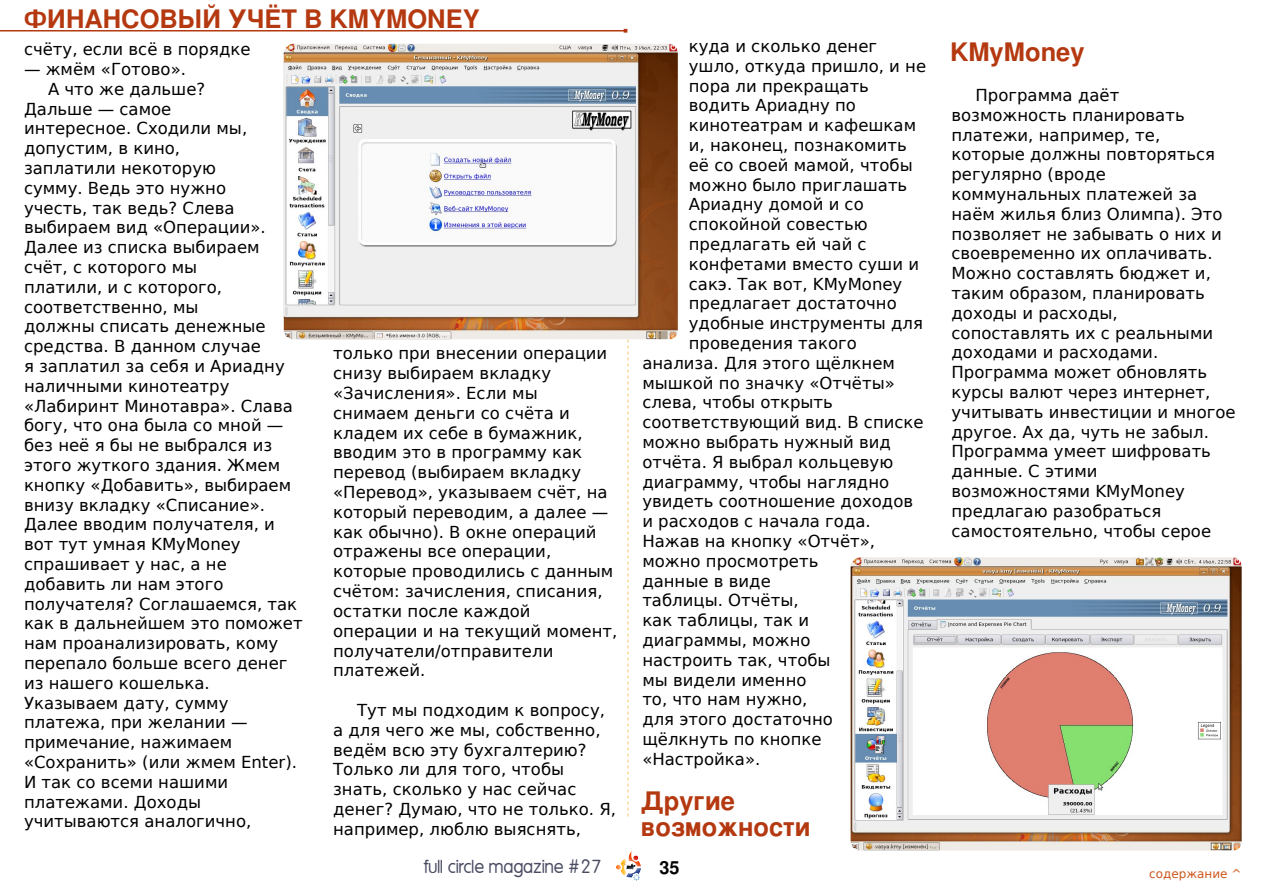
<style>
.page{position:relative;width:1263px;height:893px;background:#fff}
.page>*{position:absolute;margin:0;border:0;box-sizing:border-box;transform-origin:0 0}
.t1{font:700 25.5px/25.5px "Free Sans";color:#b53910}
.t2{font:18px "Mg Open Modata";color:#4a4c63}
.t3{font:700 18px "Free Sans";color:#000}
.t4{font:16.5px/19.8px "DejaVu Sans";color:#000}
.t5{font:12px "DejaVu Sans";color:#cd581e}
</style>
<div class="page">
<svg style="left:627px;top:339px;width:2px;height:477px"></svg>
<img style="left:616px;top:851px;width:25px;height:30px">
<hr style="left:0;top:30px;width:625px;height:2px;background:#b53910">
<img style="left:284px;top:44px;width:394px;height:295px">
<img style="left:850px;top:557px;width:391px;height:293px">
<h1 class="t1" style="left:24px;top:8px;width:457px">ФИНАНСОВЫЙ УЧЁТ В KMYMONEY</h1>
<p class="t4" style="left:24px;top:40px;width:228px">счёту, если всё в порядке</p>
<p class="t4" style="left:24px;top:59px;width:164px">— жмём «Готово».</p>
<p class="t4" style="left:48px;top:79px;width:159px">А что же дальше?</p>
<p class="t4" style="left:24px;top:99px;width:149px">Дальше — самое</p>
<p class="t4" style="left:24px;top:119px;width:225px">интересное. Сходили мы,</p>
<p class="t4" style="left:24px;top:139px;width:158px">допустим, в кино,</p>
<p class="t4" style="left:24px;top:158px;width:194px">заплатили некоторую</p>
<p class="t4" style="left:24px;top:178px;width:204px">сумму. Ведь это нужно</p>
<p class="t4" style="left:24px;top:198px;width:212px">учесть, так ведь? Слева</p>
<p class="t4" style="left:24px;top:218px;width:243px">выбираем вид «Операции».</p>
<p class="t4" style="left:24px;top:238px;width:237px">Далее из списка выбираем</p>
<p class="t4" style="left:24px;top:257px;width:175px">счёт, с которого мы</p>
<p class="t4" style="left:24px;top:277px;width:200px">платили, и с которого,</p>
<p class="t4" style="left:24px;top:297px;width:176px">соответственно, мы</p>
<p class="t4" style="left:24px;top:317px;width:243px">должны списать денежные</p>
<p class="t4" style="left:24px;top:337px;width:238px">средства. В данном случае</p>
<p class="t4" style="left:24px;top:356px;width:262px">я заплатил за себя и Ариадну</p>
<p class="t4" style="left:24px;top:376px;width:207px">наличными кинотеатру</p>
<p class="t4" style="left:24px;top:396px;width:270px">«Лабиринт Минотавра». Слава</p>
<p class="t4" style="left:24px;top:416px;width:261px">богу, что она была со мной —</p>
<p class="t4" style="left:24px;top:436px;width:250px">без неё я бы не выбрался из</p>
<p class="t4" style="left:24px;top:455px;width:258px">этого жуткого здания. Жмем</p>
<p class="t4" style="left:24px;top:475px;width:269px">кнопку «Добавить», выбираем</p>
<p class="t4" style="left:24px;top:495px;width:243px">внизу вкладку «Списание».</p>
<p class="t4" style="left:24px;top:515px;width:252px">Далее вводим получателя, и</p>
<p class="t4" style="left:24px;top:535px;width:218px">вот тут умная KMyMoney</p>
<p class="t4" style="left:24px;top:554px;width:204px">спрашивает у нас, а не</p>
<p class="t4" style="left:24px;top:574px;width:201px">добавить ли нам этого</p>
<p class="t4" style="left:24px;top:594px;width:275px">получателя? Соглашаемся, так</p>
<p class="t4" style="left:24px;top:614px;width:280px">как в дальнейшем это поможет</p>
<p class="t4" style="left:24px;top:634px;width:256px">нам проанализировать, кому</p>
<p class="t4" style="left:24px;top:653px;width:265px">перепало больше всего денег</p>
<p class="t4" style="left:24px;top:673px;width:187px">из нашего кошелька.</p>
<p class="t4" style="left:24px;top:693px;width:206px">Указываем дату, сумму</p>
<p class="t4" style="left:24px;top:713px;width:225px">платежа, при желании —</p>
<p class="t4" style="left:24px;top:733px;width:210px">примечание, нажимаем</p>
<p class="t4" style="left:24px;top:752px;width:275px">«Сохранить» (или жмем Enter).</p>
<p class="t4" style="left:24px;top:772px;width:206px">И так со всеми нашими</p>
<p class="t4" style="left:24px;top:792px;width:179px">платежами. Доходы</p>
<p class="t4" style="left:24px;top:812px;width:229px">учитываются аналогично,</p>
<p class="t4" style="left:333px;top:344px;width:286px">только при внесении операции снизу выбираем вкладку «Зачисления». Если мы снимаем деньги со счёта и кладем их себе в бумажник, вводим это в программу как перевод (выбираем вкладку «Перевод», указываем счёт, на который переводим, а далее — как обычно). В окне операций отражены все операции, которые проводились с данным счётом: зачисления, списания, остатки после каждой операции и на текущий момент, получатели/отправители платежей.</p>
<p class="t4" style="left:333px;top:700px;width:284px;text-indent:24px">Тут мы подходим к вопросу, а для чего же мы, собственно, ведём всю эту бухгалтерию?<br>Только ли для того, чтобы знать, сколько у нас сейчас денег? Думаю, что не только. Я, например, люблю выяснять,</p>
<p class="t4" style="left:689px;top:36px;width:190px">куда и сколько денег</p>
<p class="t4" style="left:689px;top:56px;width:239px">ушло, откуда пришло, и не</p>
<p class="t4" style="left:689px;top:76px;width:182px">пора ли прекращать</p>
<p class="t4" style="left:689px;top:96px;width:169px">водить Ариадну по</p>
<p class="t4" style="left:689px;top:116px;width:229px">кинотеатрам и кафешкам</p>
<p class="t4" style="left:689px;top:135px;width:219px">и, наконец, познакомить</p>
<p class="t4" style="left:689px;top:155px;width:225px">её со своей мамой, чтобы</p>
<p class="t4" style="left:689px;top:175px;width:220px">можно было приглашать</p>
<p class="t4" style="left:689px;top:195px;width:176px">Ариадну домой и со</p>
<p class="t4" style="left:689px;top:215px;width:180px">спокойной совестью</p>
<p class="t4" style="left:689px;top:234px;width:179px">предлагать ей чай с</p>
<p class="t4" style="left:689px;top:254px;width:232px">конфетами вместо суши и</p>
<p class="t4" style="left:689px;top:274px;width:215px">сакэ. Так вот, KMyMoney</p>
<p class="t4" style="left:689px;top:294px;width:209px">предлагает достаточно</p>
<p class="t4" style="left:689px;top:314px;width:236px">удобные инструменты для</p>
<p class="t4" style="left:689px;top:333px;width:170px">проведения такого</p>
<p class="t4" style="left:642px;top:353px;width:254px">анализа. Для этого щёлкнем</p>
<p class="t4" style="left:642px;top:373px;width:254px">мышкой по значку «Отчёты»</p>
<p class="t4" style="left:642px;top:393px;width:192px">слева, чтобы открыть</p>
<p class="t4" style="left:642px;top:413px;width:283px">соответствующий вид. В списке</p>
<p class="t4" style="left:642px;top:432px;width:250px">можно выбрать нужный вид</p>
<p class="t4" style="left:642px;top:452px;width:252px">отчёта. Я выбрал кольцевую</p>
<p class="t4" style="left:642px;top:472px;width:248px">диаграмму, чтобы наглядно</p>
<p class="t4" style="left:642px;top:492px;width:272px">увидеть соотношение доходов</p>
<p class="t4" style="left:642px;top:512px;width:230px">и расходов с начала года.</p>
<p class="t4" style="left:642px;top:531px;width:234px">Нажав на кнопку «Отчёт»,</p>
<p class="t4" style="left:642px;top:551px;width:178px">можно просмотреть</p>
<p class="t4" style="left:642px;top:571px;width:130px">данные в виде</p>
<p class="t4" style="left:642px;top:591px;width:158px">таблицы. Отчёты,</p>
<p class="t4" style="left:642px;top:611px;width:168px">как таблицы, так и</p>
<p class="t4" style="left:642px;top:630px;width:170px">диаграммы, можно</p>
<p class="t4" style="left:642px;top:650px;width:190px">настроить так, чтобы</p>
<p class="t4" style="left:642px;top:670px;width:166px">мы видели именно</p>
<p class="t4" style="left:642px;top:690px;width:167px">то, что нам нужно,</p>
<p class="t4" style="left:642px;top:710px;width:192px">для этого достаточно</p>
<p class="t4" style="left:642px;top:729px;width:181px">щёлкнуть по кнопке</p>
<p class="t4" style="left:642px;top:749px;width:119px">«Настройка».</p>
<h1 class="t1" style="left:641px;top:790px;width:171px">Другие возможности</h1>
<h1 class="t1" style="left:950px;top:41px;width:136px">KMyMoney</h1>
<p class="t4" style="left:951px;top:85px;width:286px;text-indent:24px">Программа даёт возможность планировать платежи, например, те, которые должны повторяться регулярно (вроде коммунальных платежей за наём жилья близ Олимпа). Это позволяет не забывать о них и своевременно их оплачивать.<br>Можно составлять бюджет и, таким образом, планировать доходы и расходы, сопоставлять их с реальными доходами и расходами.<br>Программа может обновлять курсы валют через интернет, учитывать инвестиции и многое другое. Ах да, чуть не забыл.<br>Программа умеет шифровать данные. С этими возможностями KMyMoney предлагаю разобраться самостоятельно, чтобы серое</p>
<p class="t2" style="left:424px;top:857px;width:180px">full circle magazine #27</p>
<p class="t3" style="left:660px;top:858px;width:22px">35</p>
<p class="t5" style="left:1149px;top:867px;width:94px">содержание ^</p>
</div>
